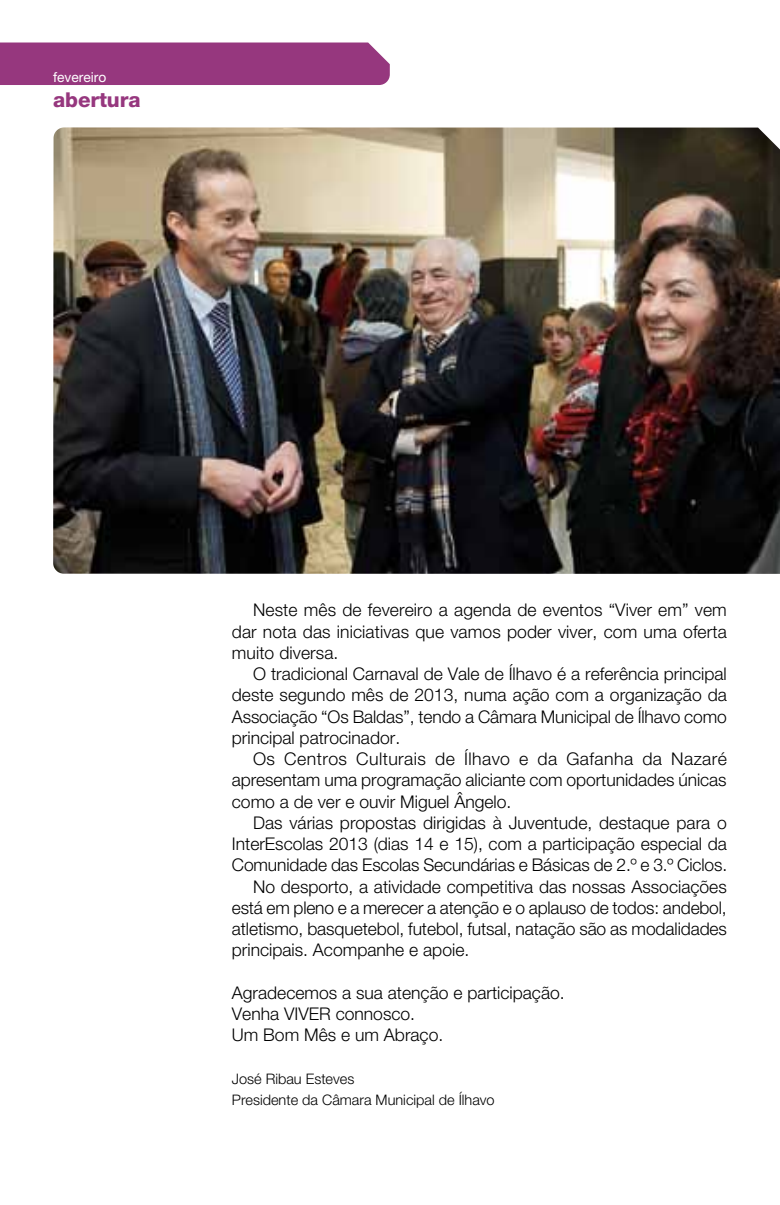
<style>
.page{position:relative;width:780px;height:1205px;background:#fff}
.page>*{position:absolute;margin:0;border:0;box-sizing:border-box;transform-origin:0 0}
.t1{font:800 20.5px "Helvetica Neue";letter-spacing:-.005em;color:#96377e}
.t2{font:300 17.5px/21.2px "Helvetica Neue";color:#000;text-align:justify}
.t3{font:300 14.5px/21.2px "Helvetica Neue";color:#000}
.t4{font:13.75px "Helvetica Neue";color:#fff}
</style>
<div class="page">
<div style="left:0;top:43px;width:390px;height:42px;background:#96377e"></div>
<img style="left:53px;top:127px;width:727px;height:447px">
<p class="t4" style="left:53px;top:68px;width:55px">fevereiro</p>
<p class="t1" style="left:53px;top:87px;width:89px">abertura</p>
<p class="t2" style="left:232px;top:599px;width:496px;text-indent:21px">Neste mês de fevereiro a agenda de eventos “Viver em” vem dar nota das iniciativas que vamos poder viver, com uma oferta muito diversa.</p>
<p class="t2" style="left:232px;top:663px;width:496px;text-indent:21px">O tradicional Carnaval de Vale de Ílhavo é a referência principal deste segundo mês de 2013, numa ação com a organização da Associação “Os Baldas”, tendo a Câmara Municipal de Ílhavo como principal patrocinador.</p>
<p class="t2" style="left:232px;top:748px;width:496px;text-indent:21px">Os Centros Culturais de Ílhavo e da Gafanha da Nazaré apresentam uma programação aliciante com oportunidades únicas como a de ver e ouvir Miguel Ângelo.</p>
<p class="t2" style="left:253px;top:812px;width:475px">Das várias propostas dirigidas à Juventude, destaque para o</p>
<p class="t2" style="left:232px;top:833px;width:496px">InterEscolas 2013 (dias 14 e 15), com a participação especial da</p>
<p class="t2" style="left:232px;top:854px;width:497px">Comunidade das Escolas Secundárias e Básicas de 2.º e 3.º Ciclos.</p>
<p class="t2" style="left:253px;top:875px;width:475px">No desporto, a atividade competitiva das nossas Associações</p>
<p class="t2" style="left:232px;top:897px;width:496px">está em pleno e a merecer a atenção e o aplauso de todos: andebol,</p>
<p class="t2" style="left:232px;top:918px;width:496px">atletismo, basquetebol, futebol, futsal, natação são as modalidades</p>
<p class="t2" style="left:232px;top:939px;width:239px">principais. Acompanhe e apoie.</p>
<p class="t2" style="left:232px;top:982px;width:334px;text-align:left">Agradecemos a sua atenção e participação.<br>Venha VIVER connosco.<br>Um Bom Mês e um Abraço.</p>
<p class="t3" style="left:232px;top:1068px;width:264px">José Ribau Esteves<br>Presidente da Câmara Municipal de Ílhavo</p>
</div>
